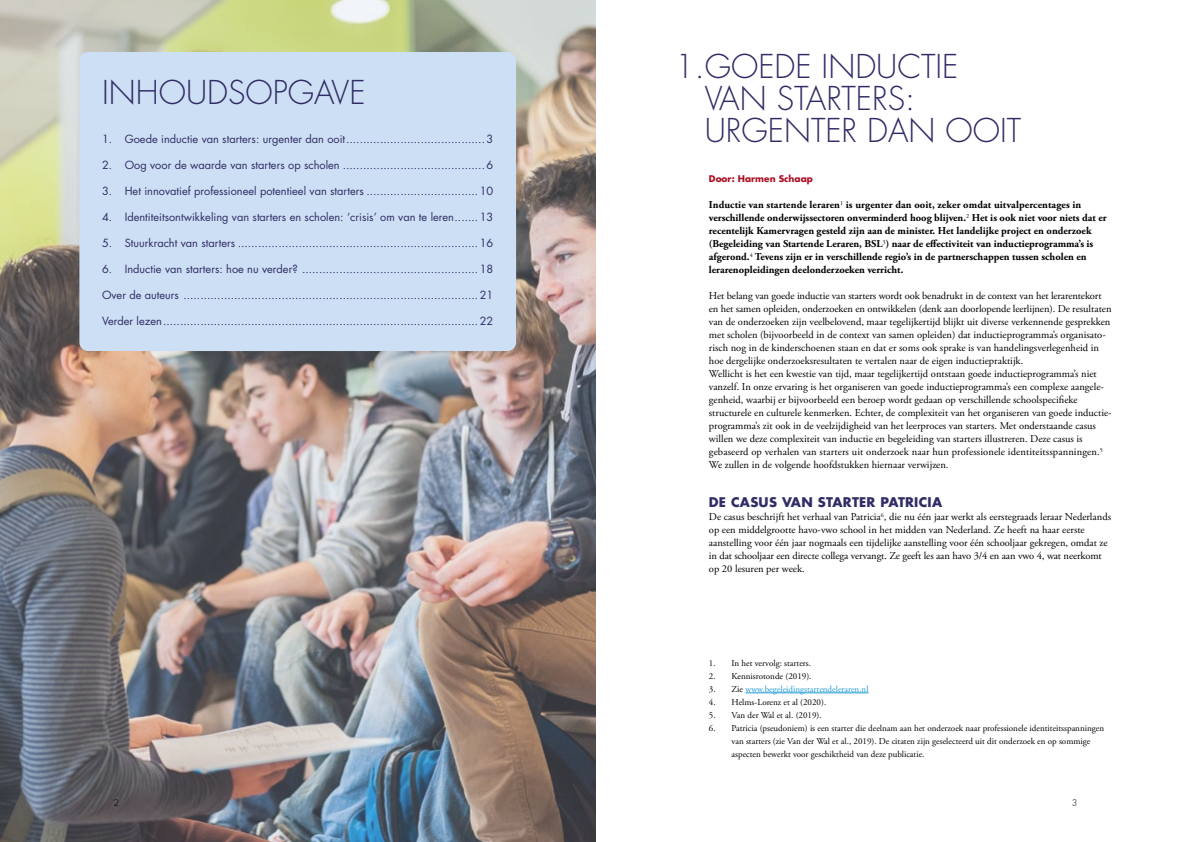
<style>
.page{position:relative;width:1191px;height:842px;background:#fff}
.page>*{position:absolute;margin:0;border:0;box-sizing:border-box;transform-origin:0 0}
.t1{font:300 32px/32px "Futura Std";color:#302c65}
.t2{font:700 13px "Futura Std";letter-spacing:.02em;color:#302c65}
.t3{font:11px "Futura Std";color:#302c65}
.t4{font:10.5px/13px "Adobe Garamond Pro";color:#000}
.t5{font:700 10.5px/13px "Adobe Garamond Pro";color:#000}
.t6{font:9px/13px "Adobe Garamond Pro";color:#000}
.t7{font:9px "Adobe Garamond Pro";color:#1c98d5}
.t8{font:700 9px "Futura Std";color:#aa1124}
.t9{font:300 9px "Futura";color:#000}
.s1{color:#000}
</style>
<div class="page">
<img style="left:0;top:0;width:595px;height:842px">
<div style="left:79px;top:52px;width:437px;height:299px;background:#cddff4;border-radius:9px"></div>
<hr style="left:745px;top:693px;width:123px;height:1px;background:#1c98d5">
<h1 class="t1" style="left:102px;top:77px;width:265px">INHOUDSOPGAVE</h1>
<p class="t3" style="left:102px;top:132px;width:393px">1. Goede inductie van starters: urgenter dan ooit.........................................3</p>
<p class="t3" style="left:102px;top:158px;width:393px">2. Oog voor de waarde van starters op scholen ..........................................6</p>
<p class="t3" style="left:102px;top:184px;width:393px">3. Het innovatief professioneel potentieel van starters .................................10</p>
<p class="t3" style="left:102px;top:210px;width:393px">4. Identiteitsontwikkeling van starters en scholen: ‘crisis’ om van te leren.......13</p>
<p class="t3" style="left:102px;top:236px;width:393px">5. Stuurkracht van starters .......................................................................16</p>
<p class="t3" style="left:102px;top:262px;width:393px">6. Inductie van starters: hoe nu verder? ....................................................18</p>
<p class="t3" style="left:102px;top:288px;width:393px">Over de auteurs .......................................................................................21</p>
<p class="t3" style="left:102px;top:314px;width:393px">Verder lezen.............................................................................................22</p>
<h1 class="t1" style="left:704px;top:51px;width:318px;text-indent:-30px">1.GOEDE INDUCTIE<br>VAN STARTERS:<br>URGENTER DAN OOIT</h1>
<p class="t8" style="left:709px;top:173px;width:106px">Door: Harmen Schaap</p>
<p class="t5" style="left:709px;top:198px;width:399px">Inductie van startende leraren<sup>1</sup> is urgenter dan ooit, zeker omdat uitvalpercentages in verschillende onderwijssectoren onverminderd hoog blijven.<sup>2</sup> Het is ook niet voor niets dat er recentelijk Kamervragen gesteld zijn aan de minister. Het landelijke project en onderzoek (Begeleiding van Startende Leraren, BSL<sup>3</sup>) naar de effectiviteit van inductieprogramma’s is afgerond.<sup>4</sup> Tevens zijn er in verschillende regio’s in de partnerschappen tussen scholen en lerarenopleidingen deelonderzoeken verricht.</p>
<p class="t4" style="left:709px;top:290px;width:404px">Het belang van goede inductie van starters wordt ook benadrukt in de context van het lerarentekort en het samen opleiden, onderzoeken en ontwikkelen (denk aan doorlopende leerlijnen). De resultaten van de onderzoeken zijn veelbelovend, maar tegelijkertijd blijkt uit diverse verkennende gesprekken met scholen (bijvoorbeeld in de context van samen opleiden) dat inductieprogramma’s organisato&shy;risch nog in de kinderschoenen staan en dat er soms ook sprake is van handelingsverlegenheid in hoe dergelijke onderzoeksresultaten te vertalen naar de eigen inductiepraktijk.<br>Wellicht is het een kwestie van tijd, maar tegelijkertijd ontstaan goede inductieprogramma’s niet vanzelf. In onze ervaring is het organiseren van goede inductieprogramma’s een complexe aangele&shy;genheid, waarbij er bijvoorbeeld een beroep wordt gedaan op verschillende schoolspecifieke structurele en culturele kenmerken. Echter, de complexiteit van het organiseren van goede inductie&shy;programma’s zit ook in de veelzijdigheid van het leerproces van starters. Met onderstaande casus willen we deze complexiteit van inductie en begeleiding van starters illustreren. Deze casus is gebaseerd op verhalen van starters uit onderzoek naar hun professionele identiteitsspanningen.<sup>5<br></sup>We zullen in de volgende hoofdstukken hiernaar verwijzen.</p>
<p class="t2" style="left:709px;top:493px;width:235px">DE CASUS VAN STARTER PATRICIA</p>
<p class="t4" style="left:709px;top:511px;width:404px">De casus beschrijft het verhaal van Patricia<sup>6</sup>, die nu één jaar werkt als eerstegraads leraar Nederlands op een middelgrootte havo-vwo school in het midden van Nederland. Ze heeft na haar eerste aanstelling voor één jaar nogmaals een tijdelijke aanstelling voor één schooljaar gekregen, omdat ze in dat schooljaar een directe collega vervangt. Ze geeft les aan havo 3/4 en aan vwo 4, wat neerkomt op 20 lesuren per week.</p>
<p class="t6" style="left:709px;top:657px;width:104px">1. In het vervolg: starters.</p>
<p class="t6" style="left:709px;top:670px;width:104px">2. Kennisrotonde (2019).</p>
<p class="t7" style="left:709px;top:684px;width:161px"><span class="s1">3. Zie</span> www.begeleidingstartendeleraren.nl</p>
<p class="t6" style="left:709px;top:696px;width:119px">4. Helms-Lorenz et al (2020).</p>
<p class="t6" style="left:709px;top:709px;width:114px">5. Van der Wal et al. (2019).</p>
<p class="t6" style="left:731px;top:722px;width:374px;text-indent:-23px">6. Patricia (pseudoniem) is een starter die deelnam aan het onderzoek naar professionele identiteitsspanningen van starters (zie Van der Wal et al., 2019). De citaten zijn geselecteerd uit dit onderzoek en op sommige aspecten bewerkt voor geschiktheid van deze publicatie.</p>
<p class="t9" style="left:113px;top:797px;width:7px">2</p>
<p class="t9" style="left:1072px;top:797px;width:7px">3</p>
</div>
